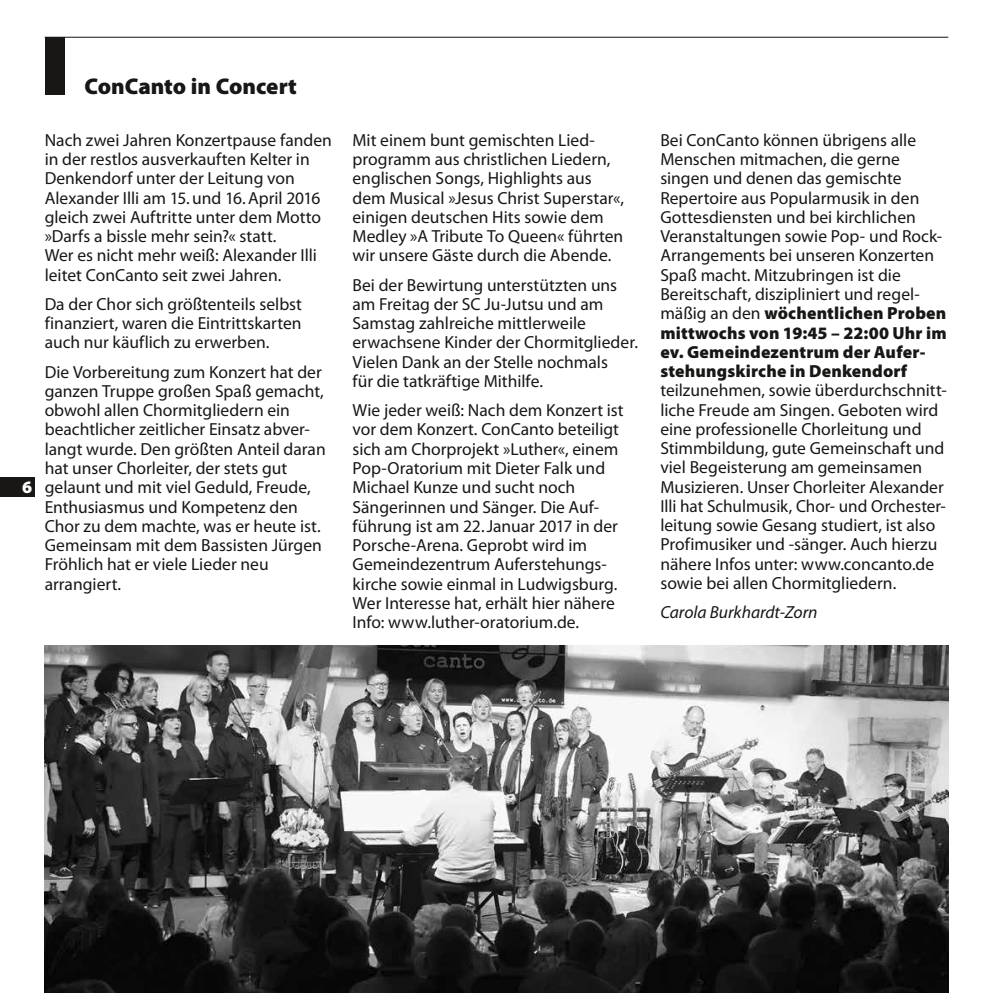
<style>
.page{position:relative;width:993px;height:993px;background:#fff}
.page>*{position:absolute;margin:0;border:0;box-sizing:border-box;transform-origin:0 0}
.t1{font:900 22.75px "Myriad Pro";color:#181716}
.t2{font:17.5px/19.2px "Myriad Pro";color:#181716}
.t3{font:italic 17.5px "Myriad Pro";color:#181716}
.t4{font:900 17.5px "Myriad Pro";color:#fff}
.s1{font-weight:900}
</style>
<div class="page">
<div style="left:0;top:476px;width:35px;height:20px;background:#181716"></div>
<hr style="left:45px;top:37px;width:902px;height:1px;background:#181716">
<div style="left:45px;top:37px;width:19px;height:57px;background:#181716"></div>
<img style="left:45px;top:645px;width:902px;height:347px">
<h1 class="t1" style="left:84px;top:71px;width:214px">ConCanto in Concert</h1>
<p class="t4" style="left:22px;top:475px;width:12px">6</p>
<p class="t2" style="left:45px;top:130px;width:289px">Nach zwei Jahren Konzertpause fanden in der restlos ausverkauften Kelter in Denkendorf unter der Leitung von Alexander Illi am 15.und 16.April 2016 gleich zwei Auftritte unter dem Motto »Darfs a bissle mehr sein?« statt.<br>Wer es nicht mehr weiß: Alexander Illi leitet ConCanto seit zwei Jahren.</p>
<p class="t2" style="left:45px;top:294px;width:259px;text-align:justify">Da der Chor sich größtenteils selbst finanziert, waren die Eintrittskarten auch nur käuflich zu erwerben.</p>
<p class="t2" style="left:45px;top:362px;width:282px">Die Vorbereitung zum Konzert hat der ganzen Truppe großen Spaß gemacht, obwohl allen Chormitgliedern ein beachtlicher zeitlicher Einsatz abver&shy;langt wurde. Den größten Anteil daran hat unser Chorleiter, der stets gut gelaunt und mit viel Geduld, Freude, Enthusiasmus und Kompetenz den Chor zu dem machte, was er heute ist.<br>Gemeinsam mit dem Bassisten Jürgen Fröhlich hat er viele Lieder neu arrangiert.</p>
<p class="t2" style="left:352px;top:130px;width:273px">Mit einem bunt gemischten Lied&shy;programm aus christlichen Liedern, englischen Songs, Highlights aus dem Musical »Jesus Christ Superstar«, einigen deutschen Hits sowie dem Medley »A Tribute To Queen« führten wir unsere Gäste durch die Abende.</p>
<p class="t2" style="left:352px;top:275px;width:287px">Bei der Bewirtung unterstützten uns am Freitag der SC Ju-Jutsu und am Samstag zahlreiche mittlerweile erwachsene Kinder der Chormitglieder.<br>Vielen Dank an der Stelle nochmals<br>für die tatkräftige Mithilfe.</p>
<p class="t2" style="left:352px;top:400px;width:272px">Wie jeder weiß: Nach dem Konzert ist vor dem Konzert. ConCanto beteiligt sich am Chorprojekt »Luther«, einem Pop-Oratorium mit Dieter Falk und Michael Kunze und sucht noch Sängerinnen und Sänger. Die Auf&shy;führung ist am 22.Januar 2017 in der Porsche-Arena. Geprobt wird im Gemeindezentrum Auferstehungs&shy;kirche sowie einmal in Ludwigsburg.<br>Wer Interesse hat, erhält hier nähere Info: www.luther-oratorium.de.</p>
<p class="t2" style="left:660px;top:130px;width:288px">Bei ConCanto können übrigens alle Menschen mitmachen, die gerne singen und denen das gemischte Repertoire aus Popularmusik in den Gottesdiensten und bei kirchlichen Veranstaltungen sowie Pop- und Rock-Arrangements bei unseren Konzerten Spaß macht. Mitzubringen ist die Bereitschaft, diszipliniert und regel&shy;mäßig an den <span class="s1">wöchentlichen Proben mittwochs von 19:45 – 22:00 Uhr im ev. Gemeindezentrum der Aufer&shy;stehungskirche in Denkendorf</span></p>
<p class="t2" style="left:660px;top:380px;width:288px">teilzunehmen, sowie überdurchschnitt&shy;liche Freude am Singen. Geboten wird eine professionelle Chorleitung und Stimmbildung, gute Gemeinschaft und viel Begeisterung am gemeinsamen Musizieren. Unser Chorleiter Alexander Illi hat Schulmusik, Chor- und Orchester&shy;leitung sowie Gesang studiert, ist also Profimusiker und -sänger. Auch hierzu nähere Infos unter: www.concanto.de sowie bei allen Chormitgliedern.</p>
<p class="t3" style="left:660px;top:601px;width:159px">Carola Burkhardt-Zorn</p>
</div>
